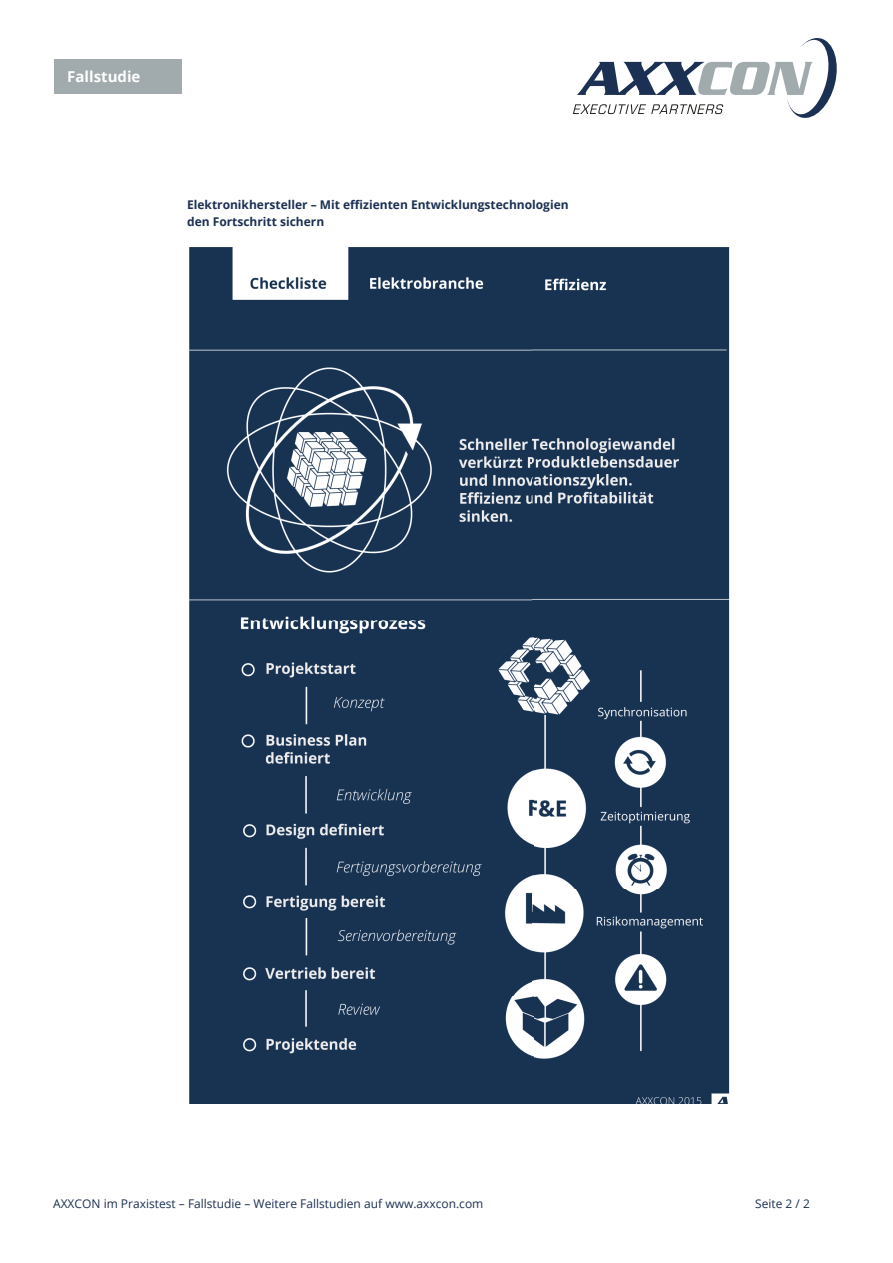
<style>
.page{position:relative;width:893px;height:1263px;background:#fff}
.page>*{position:absolute;margin:0;border:0;box-sizing:border-box;transform-origin:0 0}
.t1{font:700 15px "Open Sans";color:#fff}
.t2{font:700 12px/16.5px "Open Sans";color:#1c3053}
.t3{font:12px "Open Sans";color:#1c3053}
</style>
<div class="page">
<svg style="left:573px;top:38px;width:264px;height:80px"></svg>
<div style="left:54px;top:59px;width:128px;height:35px;background:#a1aaac"></div>
<img style="left:189px;top:247px;width:541px;height:857px">
<p class="t1" style="left:67px;top:66px;width:75px">Fallstudie</p>
<p class="t2" style="left:187px;top:196px;width:383px">Elektronikhersteller – Mit effizienten Entwicklungstechnologien den Fortschritt sichern</p>
<p class="t3" style="left:53px;top:1196px;width:432px">AXXCON im Praxistest – Fallstudie – Weitere Fallstudien auf www.axxcon.com</p>
<p class="t3" style="left:755px;top:1196px;width:56px">Seite 2 / 2</p>
</div>
